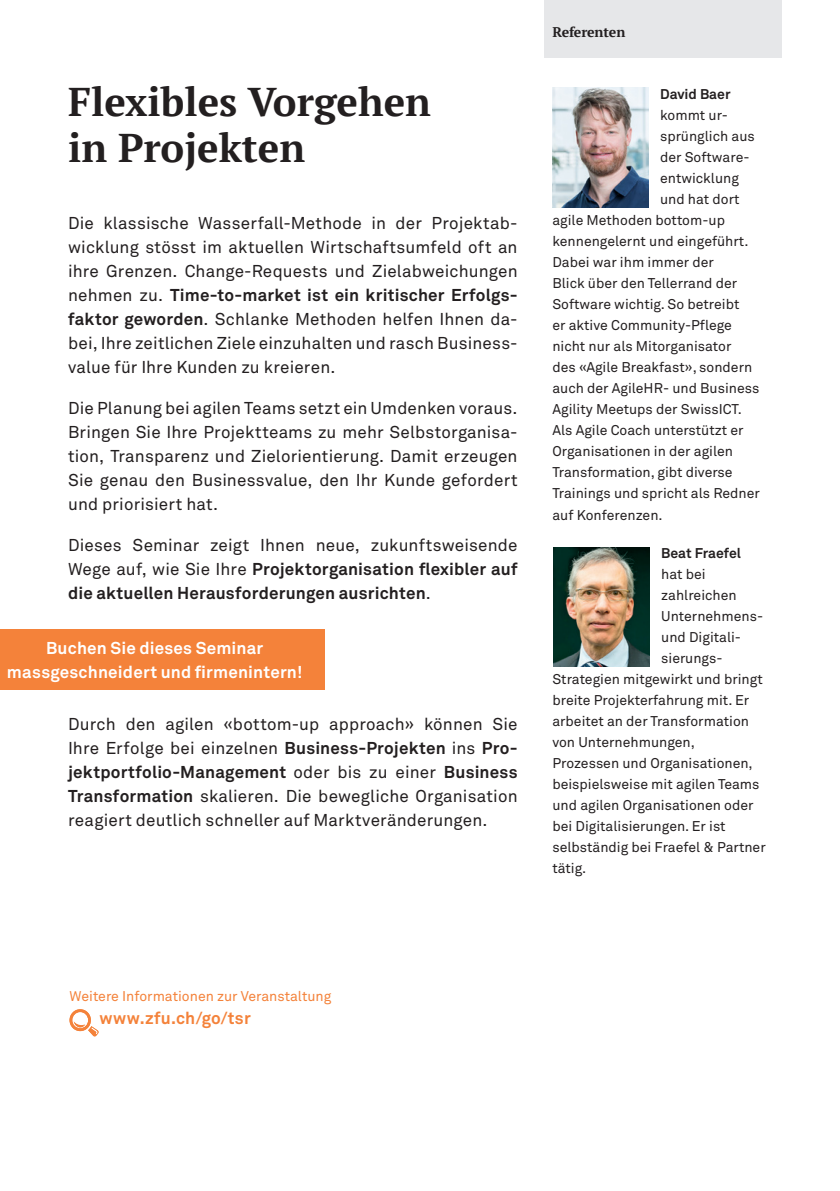
<style>
.page{position:relative;width:840px;height:1191px;background:#fff}
.page>*{position:absolute;margin:0;border:0;box-sizing:border-box;transform-origin:0 0}
.zfu_-_Headline{font:700 40px "PT Serif";color:#231f20}
.x_Lauftext{font:17px/24px "Akkurat Office";letter-spacing:.01em;color:#231f20;text-align:justify}
.x_Lauftext-2{font:700 17px/24px "Akkurat Office";letter-spacing:.01em;color:#231f20;text-align:justify}
.zfu_-_Lauftext{font:700 17px/24px "Akkurat Office";letter-spacing:.01em;color:#fff;text-align:center}
.x_Lauftext-3{font:700 17px "Akkurat Office";letter-spacing:.02em;color:#f4823a}
.x_Text_klein{font:14px "Akkurat Office";color:#231f20}
.zfu_-_Registertitel{font:14px "Akkurat Office";color:#231f20}
.x_Text_klein-2{font:14px "Akkurat Office";color:#f4823a}
.x_Text_klein-3{font:700 14px "Akkurat Office";color:#231f20}
.x_Text_klein-4{font:700 14px "PT Serif";letter-spacing:-.01em;color:#231f20}
.s1{font-weight:700}
.s2{font-weight:400}
</style>
<div class="page">
<div style="left:544px;top:0;width:237px;height:57px;background:#e6e7e9"></div>
<div style="left:0;top:629px;width:325px;height:60px;background:#f4823a"></div>
<svg style="left:69px;top:1009px;width:30px;height:27px"></svg>
<img style="left:552px;top:88px;width:96px;height:119px">
<img style="left:553px;top:547px;width:96px;height:119px">
<p class="zfu_-_Headline" style="left:68px;top:75px;width:364px">Flexibles Vorgehen</p>
<p class="zfu_-_Headline" style="left:68px;top:121px;width:238px">in Projekten</p>
<p class="x_Lauftext" style="left:68px;top:211px;width:451px">Die klassische Wasserfall-Methode in der Projektab&shy;wicklung stösst im aktuellen Wirtschaftsumfeld oft an ihre Grenzen. Change-Requests und Zielabweichungen nehmen zu. <span class="s1">Time-to-market ist ein kritischer Erfolgs&shy;faktor geworden</span>. Schlanke Methoden helfen Ihnen da&shy;bei, Ihre zeitlichen Ziele einzuhalten und rasch Business&shy;value für Ihre Kunden zu kreieren.</p>
<p class="x_Lauftext" style="left:68px;top:396px;width:451px">Die Planung bei agilen Teams setzt ein Umdenken voraus.<br>Bringen Sie Ihre Projektteams zu mehr Selbstorganisa&shy;tion, Transparenz und Zielorientierung. Damit erzeugen Sie genau den Businessvalue, den Ihr Kunde gefordert und priorisiert hat.</p>
<p class="x_Lauftext-2" style="left:68px;top:533px;width:451px"><span class="s2">Dieses Seminar zeigt Ihnen neue, zukunftsweisende Wege auf, wie Sie Ihre</span> Projektorganisation flexibler auf die aktuellen Herausforderungen ausrichten<span class="s2">.</span></p>
<p class="zfu_-_Lauftext" style="left:7px;top:636px;width:297px">Buchen Sie dieses Seminar massgeschneidert und firmenintern!</p>
<p class="x_Lauftext" style="left:68px;top:713px;width:451px">Durch den agilen «bottom-up approach» können Sie Ihre Erfolge bei einzelnen <span class="s1">Business-Projekten</span> ins <span class="s1">Pro&shy;jektportfolio-Management</span> oder bis zu einer <span class="s1">Business Transformation</span> skalieren. Die bewegliche Organisation reagiert deutlich schneller auf Marktveränderungen.</p>
<p class="x_Text_klein-4" style="left:552px;top:23px;width:74px">Referenten</p>
<p class="x_Text_klein-3" style="left:659px;top:86px;width:72px">David Baer</p>
<p class="x_Text_klein" style="left:659px;top:107px;width:69px">kommt ur-</p>
<p class="x_Text_klein" style="left:659px;top:128px;width:96px">sprünglich aus</p>
<p class="x_Text_klein" style="left:659px;top:149px;width:91px">der Software-</p>
<p class="x_Text_klein" style="left:659px;top:170px;width:80px">entwicklung</p>
<p class="x_Text_klein" style="left:659px;top:191px;width:81px">und hat dort</p>
<p class="x_Text_klein" style="left:552px;top:212px;width:174px">agile Methoden bottom-up</p>
<p class="x_Text_klein" style="left:552px;top:233px;width:198px">kennengelernt und eingeführt.</p>
<p class="x_Text_klein" style="left:552px;top:254px;width:163px">Dabei war ihm immer der</p>
<p class="x_Text_klein" style="left:552px;top:275px;width:186px">Blick über den Tellerrand der</p>
<p class="x_Text_klein" style="left:552px;top:296px;width:188px">Software wichtig. So betreibt</p>
<p class="x_Text_klein" style="left:552px;top:317px;width:181px">er aktive Community-Pflege</p>
<p class="x_Text_klein" style="left:552px;top:338px;width:180px">nicht nur als Mitorganisator</p>
<p class="x_Text_klein" style="left:552px;top:359px;width:201px">des «Agile Breakfast», sondern</p>
<p class="x_Text_klein" style="left:552px;top:380px;width:208px">auch der AgileHR- und Business</p>
<p class="x_Text_klein" style="left:552px;top:401px;width:191px">Agility Meetups der SwissICT.</p>
<p class="x_Text_klein" style="left:552px;top:422px;width:192px">Als Agile Coach unterstützt er</p>
<p class="x_Text_klein" style="left:552px;top:443px;width:182px">Organisationen in der agilen</p>
<p class="x_Text_klein" style="left:552px;top:464px;width:182px">Transformation, gibt diverse</p>
<p class="x_Text_klein" style="left:552px;top:485px;width:209px">Trainings und spricht als Redner</p>
<p class="x_Text_klein" style="left:552px;top:506px;width:112px">auf Konferenzen.</p>
<p class="x_Text_klein-3" style="left:660px;top:544px;width:81px">Beat Fraefel</p>
<p class="zfu_-_Registertitel" style="left:660px;top:565px;width:46px">hat bei</p>
<p class="zfu_-_Registertitel" style="left:660px;top:586px;width:77px">zahlreichen</p>
<p class="zfu_-_Registertitel" style="left:660px;top:607px;width:103px">Unternehmens-</p>
<p class="zfu_-_Registertitel" style="left:660px;top:628px;width:81px">und Digitali-</p>
<p class="zfu_-_Registertitel" style="left:660px;top:649px;width:63px">sierungs-</p>
<p class="zfu_-_Registertitel" style="left:552px;top:670px;width:212px">Strategien mitgewirkt und bringt</p>
<p class="zfu_-_Registertitel" style="left:552px;top:691px;width:198px">breite Projekterfahrung mit. Er</p>
<p class="zfu_-_Registertitel" style="left:552px;top:712px;width:198px">arbeitet an der Transformation</p>
<p class="zfu_-_Registertitel" style="left:552px;top:733px;width:144px">von Unternehmungen,</p>
<p class="zfu_-_Registertitel" style="left:552px;top:754px;width:202px">Prozessen und Organisationen,</p>
<p class="zfu_-_Registertitel" style="left:552px;top:775px;width:208px">beispielsweise mit agilen Teams</p>
<p class="zfu_-_Registertitel" style="left:552px;top:796px;width:202px">und agilen Organisationen oder</p>
<p class="zfu_-_Registertitel" style="left:552px;top:817px;width:175px">bei Digitalisierungen. Er ist</p>
<p class="zfu_-_Registertitel" style="left:552px;top:838px;width:215px">selbständig bei Fraefel &amp; Partner</p>
<p class="zfu_-_Registertitel" style="left:552px;top:859px;width:35px">tätig.</p>
<p class="x_Text_klein-2" style="left:70px;top:988px;width:263px">Weitere Informationen zur Veranstaltung</p>
<p class="x_Lauftext-3" style="left:99px;top:1007px;width:153px">www.zfu.ch/go/tsr</p>
</div>
